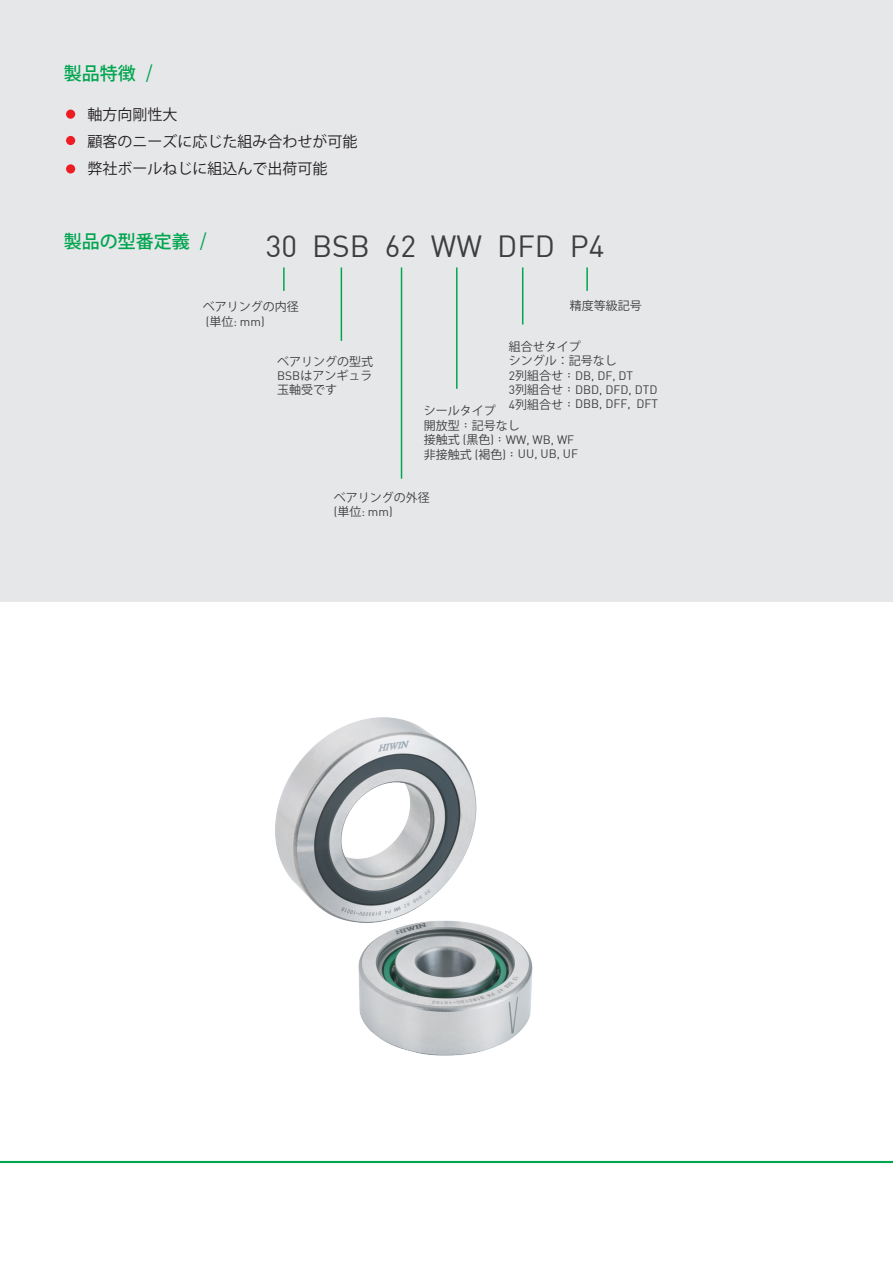
<style>
.page{position:relative;width:893px;height:1263px;background:#fff}
.page>*{position:absolute;margin:0;border:0;box-sizing:border-box;transform-origin:0 0}
.t1{font:30px "DIN";color:#3e3e3f}
.t2{font:500 18px "Koz Go Pr 6 N";color:#00a54f}
.t3{font:15px/27px "Koz Go Std";color:#231f20}
.t4{font:12px/14.4px "DIN";color:#3e3e3f}
.t5{font:12px/14.4px "Koz Go Std";color:#3e3e3f}
.s1{font-family:"New Gothic";font-weight:700}
.s2{font-family:"Koz Go Std"}
.s3{font-family:"DIN"}
.s4{font-family:"Lin Gothic";font-weight:500}
</style>
<div class="page">
<div style="left:0;top:0;width:893px;height:601px;background:#e6e7e9"></div>
<img style="left:275px;top:717px;width:258px;height:339px">
<div style="left:66px;top:110px;width:9px;height:9px;background:#ee1d23;border-radius:50%"></div>
<div style="left:66px;top:136px;width:9px;height:9px;background:#ee1d23;border-radius:50%"></div>
<div style="left:66px;top:164px;width:9px;height:9px;background:#ee1d23;border-radius:50%"></div>
<hr style="left:283px;top:267px;width:2px;height:24px;background:#00a54f">
<hr style="left:586px;top:267px;width:2px;height:24px;background:#00a54f">
<hr style="left:522px;top:267px;width:1px;height:57px;background:#00a54f">
<hr style="left:341px;top:267px;width:1px;height:74px;background:#00a54f">
<hr style="left:456px;top:267px;width:2px;height:122px;background:#00a54f">
<hr style="left:401px;top:267px;width:1px;height:212px;background:#00a54f">
<hr style="left:0;top:1161px;width:893px;height:2px;background:#00a54f">
<h2 class="t2" style="left:64px;top:63px;width:91px">製品特徴 <span class="s1">/</span></h2>
<p class="t3" style="left:87px;top:102px;width:271px">軸方向剛性大<br>顧客のニーズに応じた組み合わせが可能弊社ボールねじに組込んで出荷可能</p>
<h2 class="t2" style="left:64px;top:231px;width:146px">製品の型番定義 <span class="s1">/</span></h2>
<h1 class="t1" style="left:266px;top:228px;width:340px">30 BSB 62 WW DFD P4</h1>
<p class="t5" style="left:203px;top:300px;width:97px">ベアリングの内径</p>
<p class="t4" style="left:206px;top:314px;width:60px">(<span class="s2">単位</span>: mm)</p>
<p class="t5" style="left:277px;top:354px;width:97px;text-align:justify">ベアリングの型式<span class="s3">BSB</span>はアンギュラ玉軸受です</p>
<p class="t5" style="left:570px;top:299px;width:73px">精度等級記号</p>
<p class="t5" style="left:509px;top:340px;width:109px">組合せタイプ<br>シングル：記号なし</p>
<p class="t4" style="left:509px;top:368px;width:151px">2<span class="s2">列組合せ</span><span class="s4">：</span>DB, DF, DT<br>3<span class="s2">列組合せ</span><span class="s4">：</span>DBD, DFD, DTD<br>4<span class="s2">列組合せ</span><span class="s4">：</span>DBB, DFF, DFT</p>
<p class="t5" style="left:424px;top:404px;width:97px">シールタイプ<br>開放型<span class="s4">：</span>記号なし</p>
<p class="t4" style="left:424px;top:432px;width:156px"><span class="s2">接触式</span> (<span class="s2">黒色</span>)<span class="s4">：</span>WW, WB, WF<span class="s2">非接触式</span> (<span class="s2">褐色</span>)<span class="s4">：</span>UU, UB, UF</p>
<p class="t5" style="left:334px;top:491px;width:97px">ベアリングの外径</p>
<p class="t4" style="left:334px;top:504px;width:60px">(<span class="s2">単位</span>: mm)</p>
</div>
